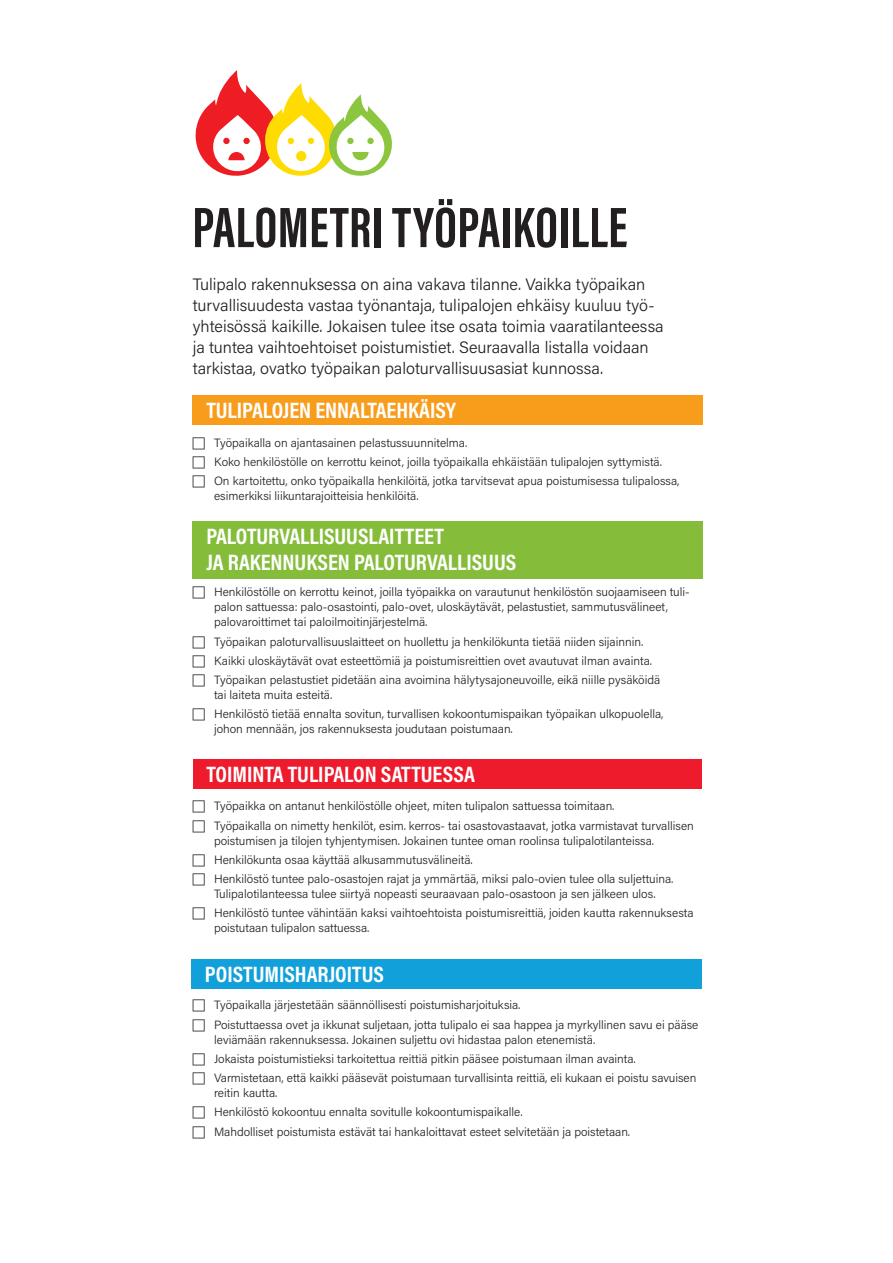
<style>
.page{position:relative;width:893px;height:1263px;background:#fff}
.page>*{position:absolute;margin:0;border:0;box-sizing:border-box;transform-origin:0 0}
.t1{font:700 58.5px "Acumin Pro Extra Cond";letter-spacing:.01em;color:#231f20}
.t2{font:700 22.5px/25.5px "Acumin Pro Cond";letter-spacing:-.005em;color:#fff}
.t3{font:300 16.5px/21px "Acumin Pro";color:#231f20}
.t4{font:300 12px/19.2px "Acumin Pro";color:#231f20}
</style>
<div class="page">
<svg style="left:195px;top:70px;width:197px;height:106px"></svg>
<div style="left:193px;top:395px;width:510px;height:30px;background:#f89c1c"></div>
<div style="left:193px;top:759px;width:509px;height:30px;background:#ee1b2d"></div>
<div style="left:191px;top:959px;width:511px;height:30px;background:#12a0db"></div>
<div style="left:193px;top:521px;width:510px;height:57px;background:#85bd3b"></div>
<h1 class="t1" style="left:192px;top:191px;width:436px">PALOMETRI TYÖPAIKOILLE</h1>
<p class="t3" style="left:193px;top:273px;width:473px">Tulipalo rakennuksessa on aina vakava tilanne. Vaikka työpaikan turvallisuudesta vastaa työnantaja, tulipalojen ehkäisy kuuluu työ&shy;yhteisössä kaikille. Jokaisen tulee itse osata toimia vaaratilanteessa ja tuntea vaihtoehtoiset poistumistiet. Seuraavalla listalla voidaan tarkistaa, ovatko työpaikan paloturvallisuusasiat kunnossa.</p>
<h2 class="t2" style="left:206px;top:397px;width:251px">TULIPALOJEN ENNALTAEHKÄISY</h2>
<p class="t4" style="left:214px;top:432px;width:467px">Työpaikalla on ajantasainen pelastussuunnitelma.<br>Koko henkilöstölle on kerrottu keinot, joilla työpaikalla ehkäistään tulipalojen syttymistä.<br>On kartoitettu, onko työpaikalla henkilöitä, jotka tarvitsevat apua poistumisessa tulipalossa,</p>
<p class="t4" style="left:214px;top:486px;width:206px">esimerkiksi liikuntarajoitteisia henkilöitä.</p>
<h2 class="t2" style="left:206px;top:523px;width:311px">PALOTURVALLISUUSLAITTEET<br>JA RAKENNUKSEN PALOTURVALLISUUS</h2>
<p class="t4" style="left:214px;top:584px;width:477px;line-height:15px">Henkilöstölle on kerrottu keinot, joilla työpaikka on varautunut henkilöstön suojaamiseen tuli&shy;palon sattuessa: palo-osastointi, palo-ovet, uloskäytävät, pelastustiet, sammutusvälineet, palovaroittimet tai paloilmoitinjärjestelmä.</p>
<p class="t4" style="left:214px;top:631px;width:448px">Työpaikan paloturvallisuuslaitteet on huollettu ja henkilökunta tietää niiden sijainnin.<br>Kaikki uloskäytävät ovat esteettömiä ja poistumisreittien ovet avautuvat ilman avainta.<br>Työpaikan pelastustiet pidetään aina avoimina hälytysajoneuvoille, eikä niille pysäköidä</p>
<p class="t4" style="left:214px;top:685px;width:451px">tai laiteta muita esteitä.<br>Henkilöstö tietää ennalta sovitun, turvallisen kokoontumispaikan työpaikan ulkopuolella,</p>
<p class="t4" style="left:214px;top:719px;width:300px">johon mennään, jos rakennuksesta joudutaan poistumaan.</p>
<h2 class="t2" style="left:206px;top:760px;width:270px">TOIMINTA TULIPALON SATTUESSA</h2>
<p class="t4" style="left:214px;top:796px;width:481px">Työpaikka on antanut henkilöstölle ohjeet, miten tulipalon sattuessa toimitaan.<br>Työpaikalla on nimetty henkilöt, esim. kerros- tai osastovastaavat, jotka varmistavat turvallisen</p>
<p class="t4" style="left:214px;top:830px;width:461px">poistumisen ja tilojen tyhjentymisen. Jokainen tuntee oman roolinsa tulipalotilanteissa.<br>Henkilökunta osaa käyttää alkusammutusvälineitä.<br>Henkilöstö tuntee palo-osastojen rajat ja ymmärtää, miksi palo-ovien tulee olla suljettuina.</p>
<p class="t4" style="left:214px;top:884px;width:481px">Tulipalotilanteessa tulee siirtyä nopeasti seuraavaan palo-osastoon ja sen jälkeen ulos.<br>Henkilöstö tuntee vähintään kaksi vaihtoehtoista poistumisreittiä, joiden kautta rakennuksesta</p>
<p class="t4" style="left:214px;top:918px;width:157px">poistutaan tulipalon sattuessa.</p>
<h2 class="t2" style="left:205px;top:961px;width:180px">POISTUMISHARJOITUS</h2>
<p class="t4" style="left:214px;top:995px;width:486px">Työpaikalla järjestetään säännöllisesti poistumisharjoituksia.<br>Poistuttaessa ovet ja ikkunat suljetaan, jotta tulipalo ei saa happea ja myrkyllinen savu ei pääse</p>
<p class="t4" style="left:214px;top:1029px;width:484px">leviämään rakennuksessa. Jokainen suljettu ovi hidastaa palon etenemistä.<br>Jokaista poistumistieksi tarkoitettua reittiä pitkin pääsee poistumaan ilman avainta.<br>Varmistetaan, että kaikki pääsevät poistumaan turvallisinta reittiä, eli kukaan ei poistu savuisen</p>
<p class="t4" style="left:214px;top:1083px;width:418px">reitin kautta.<br>Henkilöstö kokoontuu ennalta sovitulle kokoontumispaikalle.<br>Mahdolliset poistumista estävät tai hankaloittavat esteet selvitetään ja poistetaan.</p>
</div>
